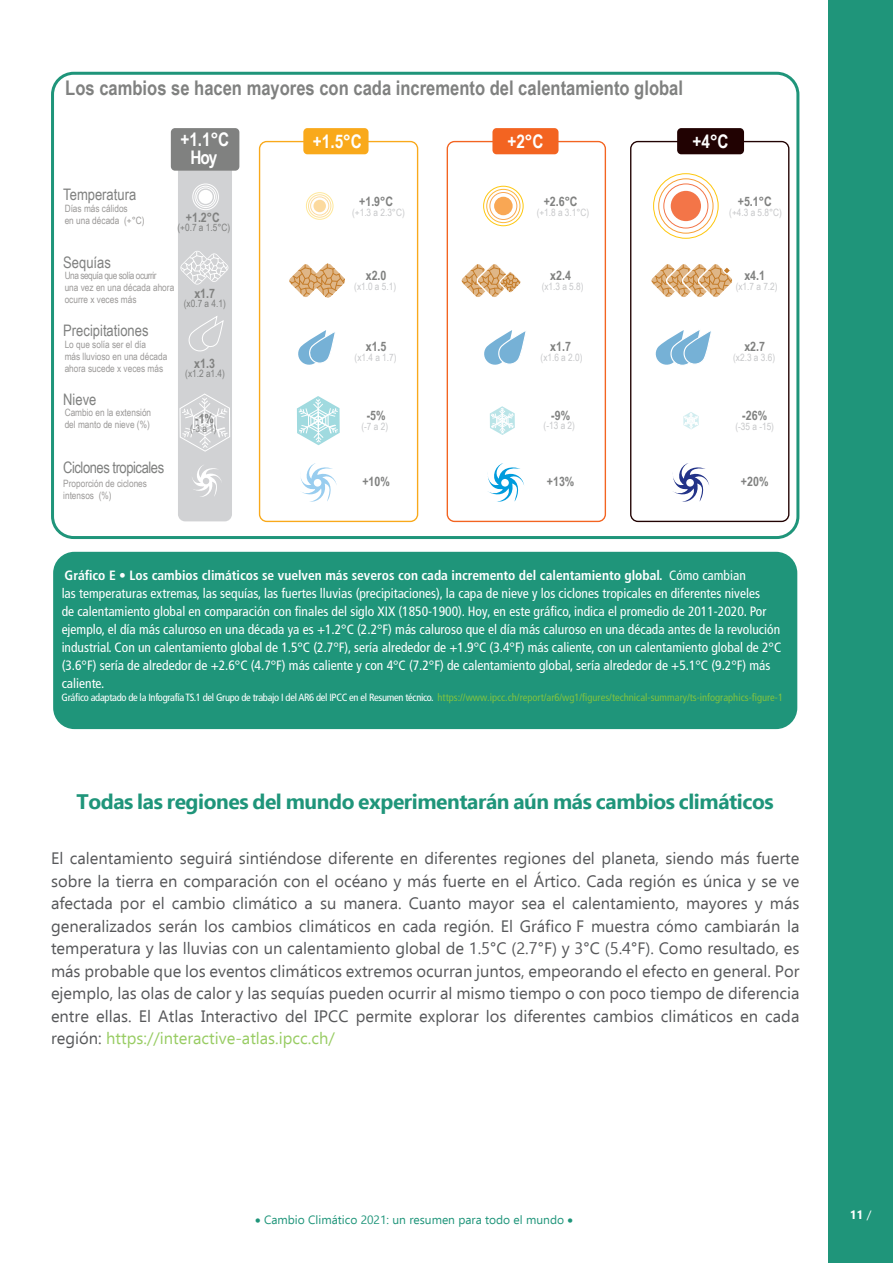
<style>
.page{position:relative;width:893px;height:1263px;background:#fff}
.page>*{position:absolute;margin:0;border:0;box-sizing:border-box;transform-origin:0 0}
.t1{font:700 21px "Ebrima";letter-spacing:-.02em;color:#1f957a}
.t2{font:700 20.25px "Arial Narrow";color:#808180}
.t3{font:700 18.75px/17.9px "Arial Narrow";color:#fff;text-align:center}
.t4{font:16.5px/22.5px "Ebrima";color:#57585a;text-align:justify}
.t5{font:15.9px "Arial Narrow";color:#808180}
.t6{font:15.9px "Arial Narrow";letter-spacing:-.03em;color:#808180}
.t7{font:condensed 13.5px/18px "Frutiger LT Pro";color:#fff}
.t8{font:700 13.05px "Arial Narrow";color:#808180}
.t9{font:12px "Ebrima";color:#1f957a}
.t10{font:700 12px "Ebrima";color:#fff}
.t11{font:condensed 10.5px "Frutiger LT Pro";letter-spacing:-.03em;color:#7fc241}
.t12{font:10.05px/12.1px "Arial Narrow";color:#9b9998}
.t13{font:10.05px "Arial Narrow";color:#c7c8ca}
.t14{font:10.05px "Arial Narrow";color:#808180}
.s1{font-weight:700}
.s2{color:#fff}
.s3{color:#98cc63}
.s4{font-weight:400}
</style>
<div class="page">
<div style="left:828px;top:0;width:65px;height:1263px;background:#1f957a"></div>
<div style="left:178px;top:142px;width:54px;height:379px;background:#d1d2d4;border-radius:7px"></div>
<svg style="left:180px;top:251px;width:49px;height:34px"></svg>
<div style="left:199px;top:190px;width:14px;height:14px;background:#fff;border-radius:50%"></div>
<div style="left:196px;top:188px;width:19px;height:18px;border:1px solid #fff;border-radius:50%"></div>
<div style="left:195px;top:186px;width:21px;height:22px;border:1px solid #fff;border-radius:50%"></div>
<div style="left:193px;top:184px;width:26px;height:26px;border:1px solid #fff;border-radius:50%"></div>
<svg style="left:179px;top:393px;width:51px;height:59px"></svg>
<svg style="left:192px;top:465px;width:29px;height:32px"></svg>
<div style="left:171px;top:128px;width:68px;height:43px;background:#808180;border-radius:4px"></div>
<div style="left:447px;top:141px;width:159px;height:381px;border:1px solid #f36421;border-radius:7px"></div>
<div style="left:494px;top:197px;width:19px;height:18px;background:#f9a652;border-radius:50%"></div>
<div style="left:489px;top:192px;width:28px;height:28px;border:1px solid #f9a652;border-radius:50%"></div>
<div style="left:486px;top:189px;width:34px;height:34px;border:1px solid #fdb739;border-radius:50%"></div>
<div style="left:483px;top:186px;width:41px;height:40px;border:1px solid #fec70c;border-radius:50%"></div>
<svg style="left:490px;top:406px;width:25px;height:29px"></svg>
<svg style="left:487px;top:463px;width:37px;height:39px"></svg>
<div style="left:492px;top:128px;width:66px;height:26px;background:#f36421;border-radius:4px"></div>
<div style="left:630px;top:141px;width:159px;height:381px;border:1px solid #210202;border-radius:7px"></div>
<div style="left:671px;top:191px;width:30px;height:30px;background:#f37548;border-radius:50%"></div>
<div style="left:663px;top:183px;width:45px;height:45px;border:1px solid #f37548;border-radius:50%"></div>
<div style="left:658px;top:178px;width:55px;height:56px;border:1px solid #f89e36;border-radius:50%"></div>
<div style="left:653px;top:173px;width:66px;height:66px;border:1px solid #fec70c;border-radius:50%"></div>
<svg style="left:651px;top:264px;width:82px;height:33px"></svg>
<div style="left:723px;top:266px;width:8px;height:9px;border:1px solid #fff;border-radius:3px"></div>
<svg style="left:683px;top:412px;width:16px;height:17px"></svg>
<svg style="left:672px;top:463px;width:37px;height:39px"></svg>
<div style="left:677px;top:128px;width:67px;height:26px;background:#210202;border-radius:4px"></div>
<div style="left:259px;top:141px;width:159px;height:381px;border:1px solid #f9a91b;border-radius:7px"></div>
<svg style="left:313px;top:200px;width:13px;height:12px"></svg>
<div style="left:310px;top:196px;width:19px;height:19px;border:1px solid #f9a91b;border-radius:50%"></div>
<div style="left:308px;top:194px;width:23px;height:24px;border:1px solid #fcb814;border-radius:50%"></div>
<div style="left:306px;top:192px;width:27px;height:28px;border:1px solid #fec70c;border-radius:50%"></div>
<svg style="left:289px;top:263px;width:56px;height:35px"></svg>
<svg style="left:461px;top:264px;width:60px;height:33px"></svg>
<svg style="left:297px;top:396px;width:43px;height:49px"></svg>
<svg style="left:300px;top:463px;width:37px;height:39px"></svg>
<div style="left:303px;top:128px;width:66px;height:26px;background:#f9a91b;border-radius:4px"></div>
<svg style="left:484px;top:330px;width:42px;height:35px"></svg>
<svg style="left:655px;top:330px;width:56px;height:35px"></svg>
<svg style="left:298px;top:330px;width:37px;height:35px"></svg>
<svg style="left:188px;top:317px;width:36px;height:35px"></svg>
<div style="left:51px;top:72px;width:748px;height:467px;border:3px solid #1f957a;border-radius:21px"></div>
<div style="left:53px;top:552px;width:744px;height:177px;background:#1f957a;border-radius:21px"></div>
<p class="t2" style="left:65px;top:73px;width:619px">Los cambios se hacen mayores con cada incremento del calentamiento global</p>
<p class="t5" style="left:63px;top:182px;width:75px">Temperatura</p>
<p class="t12" style="left:65px;top:202px;width:81px">Días más cálidos<br>en una década (+°C)</p>
<p class="t3" style="left:180px;top:130px;width:50px">+1.1°C<br>Hoy</p>
<p class="t8" style="left:186px;top:207px;width:35px">+1.2°C</p>
<p class="t14" style="left:178px;top:220px;width:54px">(+0.7 a 1.5°C)</p>
<p class="t5" style="left:63px;top:251px;width:49px">Sequías</p>
<p class="t12" style="left:65px;top:269px;width:111px">Una sequía que solía ocurrir<br>una vez en una década ahora ocurre x veces más</p>
<p class="t5" style="left:63px;top:319px;width:87px">Precipitationes</p>
<p class="t12" style="left:65px;top:338px;width:104px">Lo que solía ser el día<br>más lluvioso en una década ahora sucede x veces más</p>
<p class="t5" style="left:63px;top:388px;width:35px">Nieve</p>
<p class="t12" style="left:65px;top:406px;width:88px">Cambio en la extensión del manto de nieve (%)</p>
<p class="t8" style="left:194px;top:283px;width:22px">x1.7</p>
<p class="t14" style="left:184px;top:296px;width:43px">(x0.7 a 4.1)</p>
<p class="t8" style="left:194px;top:353px;width:22px">x1.3</p>
<p class="t14" style="left:185px;top:366px;width:41px">(x1.2 a1.4)</p>
<p class="t8" style="left:195px;top:408px;width:20px">-1%</p>
<p class="t14" style="left:190px;top:421px;width:28px">(-3 a 1)</p>
<p class="t6" style="left:63px;top:456px;width:102px">Ciclones tropicales</p>
<p class="t12" style="left:63px;top:477px;width:85px">Proporción de ciclones intensos (%)</p>
<p class="t3" style="left:313px;top:131px;width:50px">+1.5°C</p>
<p class="t8" style="left:359px;top:191px;width:35px">+1.9°C</p>
<p class="t13" style="left:352px;top:205px;width:54px">(+1.3 a 2.3°C)</p>
<p class="t8" style="left:366px;top:265px;width:22px">x2.0</p>
<p class="t13" style="left:354px;top:279px;width:43px">(x1.0 a 5.1)</p>
<p class="t8" style="left:366px;top:337px;width:22px">x1.5</p>
<p class="t13" style="left:355px;top:350px;width:43px">(x1.4 a 1.7)</p>
<p class="t8" style="left:367px;top:405px;width:20px">-5%</p>
<p class="t13" style="left:361px;top:419px;width:28px">(-7 a 2)</p>
<p class="t8" style="left:362px;top:472px;width:29px">+10%</p>
<p class="t3" style="left:507px;top:131px;width:38px">+2°C</p>
<p class="t8" style="left:544px;top:191px;width:35px">+2.6°C</p>
<p class="t13" style="left:537px;top:205px;width:54px">(+1.8 a 3.1°C)</p>
<p class="t8" style="left:550px;top:265px;width:22px">x2.4</p>
<p class="t13" style="left:542px;top:279px;width:43px">(x1.3 a 5.8)</p>
<p class="t8" style="left:550px;top:337px;width:22px">x1.7</p>
<p class="t13" style="left:541px;top:350px;width:43px">(x1.6 a 2.0)</p>
<p class="t8" style="left:551px;top:405px;width:20px">-9%</p>
<p class="t13" style="left:544px;top:418px;width:33px">(-13 a 2)</p>
<p class="t8" style="left:547px;top:472px;width:29px">+13%</p>
<p class="t3" style="left:692px;top:131px;width:38px">+4°C</p>
<p class="t8" style="left:738px;top:191px;width:35px">+5.1°C</p>
<p class="t13" style="left:729px;top:205px;width:54px">(+4.3 a 5.8°C)</p>
<p class="t8" style="left:744px;top:265px;width:22px">x4.1</p>
<p class="t13" style="left:736px;top:279px;width:43px">(x1.7 a 7.2)</p>
<p class="t8" style="left:744px;top:337px;width:22px">x2.7</p>
<p class="t13" style="left:733px;top:350px;width:43px">(x2.3 a 3.6)</p>
<p class="t8" style="left:742px;top:405px;width:26px">-26%</p>
<p class="t13" style="left:735px;top:419px;width:40px">(-35 a -15)</p>
<p class="t8" style="left:741px;top:472px;width:29px">+20%</p>
<p class="t7" style="left:62px;top:566px;width:721px"><span class="s1">Gráfico E • Los cambios climáticos se vuelven más severos con cada incremento del calentamiento global.</span> Cómo cambian<br>las temperaturas extremas, las sequías, las fuertes lluvias (precipitaciones), la capa de nieve y los ciclones tropicales en diferentes niveles<br>de calentamiento global en comparación con finales del siglo XIX (1850-1900). Hoy, en este gráfico, indica el promedio de 2011-2020. Por ejemplo, el día más caluroso en una década ya es +1.2°C (2.2°F) más caluroso que el día más caluroso en una década antes de la revolución industrial. Con un calentamiento global de 1.5°C (2.7°F), sería alrededor de +1.9°C (3.4°F) más caliente, con un calentamiento global de 2°C (3.6°F) sería de alrededor de +2.6°C (4.7°F) más caliente y con 4°C (7.2°F) de calentamiento global, sería alrededor de +5.1°C (9.2°F) más caliente.</p>
<p class="t11" style="left:62px;top:692px;width:723px"><span class="s2">Gráfico adaptado de la Infografía TS.1 del Grupo de trabajo I del AR6 del IPCC en el Resumen técnico.</span> https://www.ipcc.ch/report/ar6/wg1/figures/technical-summary/ts-infographics-figure-1</p>
<p class="t1" style="left:77px;top:785px;width:699px">Todas las regiones del mundo experimentarán aún más cambios climáticos</p>
<p class="t4" style="left:51px;top:846px;width:750px">El calentamiento seguirá sintiéndose diferente en diferentes regiones del planeta, siendo más fuerte sobre la tierra en comparación con el océano y más fuerte en el Ártico. Cada región es única y se ve afectada por el cambio climático a su manera. Cuanto mayor sea el calentamiento, mayores y más generalizados serán los cambios climáticos en cada región. El Gráfico F muestra cómo cambiarán la temperatura y las lluvias con un calentamiento global de 1.5°C (2.7°F) y 3°C (5.4°F). Como resultado, es más probable que los eventos climáticos extremos ocurran juntos, empeorando el efecto en general. Por ejemplo, las olas de calor y las sequías pueden ocurrir al mismo tiempo o con poco tiempo de diferencia entre ellas. El Atlas Interactivo del IPCC permite explorar los diferentes cambios climáticos en cada región: <span class="s3">https://interactive-atlas.ipcc.ch/</span></p>
<p class="t9" style="left:255px;top:1211px;width:319px">• Cambio Climático 2021: un resumen para todo el mundo •</p>
<p class="t10" style="left:850px;top:1205px;width:23px">11 <span class="s4">/</span></p>
</div>
